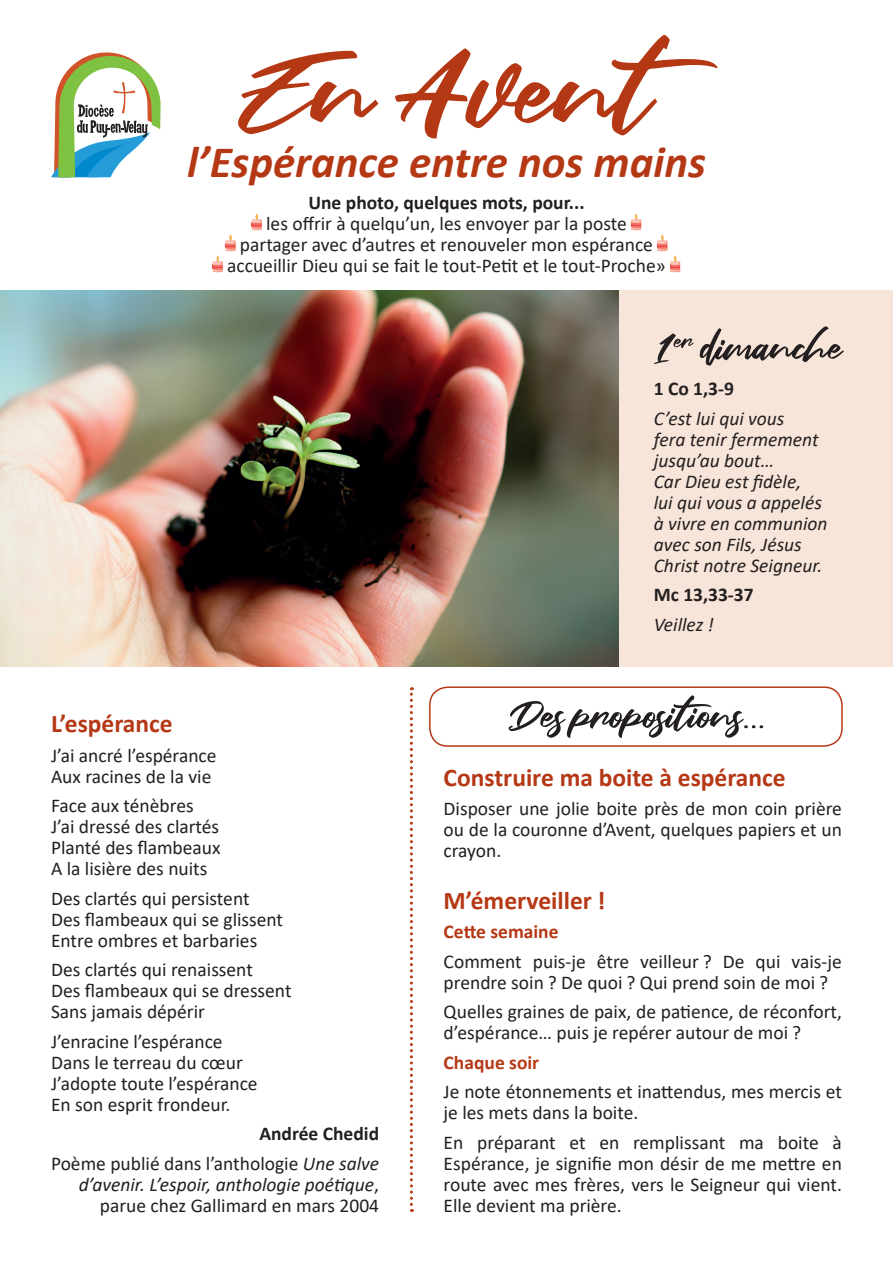
<style>
.page{position:relative;width:893px;height:1263px;background:#fff}
.page>*{position:absolute;margin:0;border:0;box-sizing:border-box;transform-origin:0 0}
.t1{font:italic 700 45px "Calibri";color:#b53815}
.t2{font:700 25.5px "Calibri";color:#b53815}
.t3{font:19.5px/21px "Calibri";color:#231f20}
.t4{font:italic 19.5px/21px "Calibri";color:#231f20}
.t5{font:700 19.5px "Calibri";color:#231f20}
.t6{font:700 19.5px "Calibri";color:#b53815}
.s1{font-weight:700}
.s2{font-style:italic}
.s3{font-style:normal}
</style>
<div class="page">
<div style="left:0;top:290px;width:893px;height:376px;background:#f7e5d9"></div>
<svg style="left:410px;top:687px;width:3px;height:525px"></svg>
<div style="left:429px;top:686px;width:414px;height:61px;border:2px solid #b53815;border-radius:18px"></div>
<img style="left:0;top:290px;width:619px;height:376px">
<svg style="left:51px;top:52px;width:110px;height:125px"></svg>
<svg style="left:654px;top:326px;width:190px;height:40px"></svg>
<svg style="left:508px;top:695px;width:255px;height:43px"></svg>
<svg style="left:252px;top:213px;width:10px;height:18px"></svg>
<svg style="left:631px;top:213px;width:10px;height:18px"></svg>
<svg style="left:213px;top:234px;width:23px;height:39px"></svg>
<svg style="left:657px;top:234px;width:23px;height:39px"></svg>
<svg style="left:238px;top:35px;width:479px;height:104px"></svg>
<h1 class="t1" style="left:187px;top:130px;width:520px">l’Espérance entre nos mains</h1>
<p class="t5" style="left:308px;top:189px;width:278px">Une photo, quelques mots, pour...</p>
<p class="t3" style="left:227px;top:213px;width:440px;text-align:center">les offrir à quelqu’un, les envoyer par la poste<br>partager avec d’autres et renouveler mon espérance accueillir Dieu qui se fait le tout-Petit et le tout-Proche»</p>
<h2 class="t2" style="left:51px;top:706px;width:123px">L’espérance</h2>
<p class="t3" style="left:51px;top:744px;width:167px">J’ai ancré l’espérance<br>Aux racines de la vie</p>
<p class="t3" style="left:51px;top:795px;width:171px">Face aux ténèbres<br>J’ai dressé des clartés<br>Planté des flambeaux<br>A la lisière des nuits</p>
<p class="t3" style="left:51px;top:887px;width:234px">Des clartés qui persistent<br>Des flambeaux qui se glissent<br>Entre ombres et barbaries</p>
<p class="t3" style="left:51px;top:959px;width:242px">Des clartés qui renaissent<br>Des flambeaux qui se dressent<br>Sans jamais dépérir</p>
<p class="t3" style="left:51px;top:1030px;width:208px">J’enracine l’espérance<br>Dans le terreau du cœur<br>J’adopte toute l’espérance<br>En son esprit frondeur.</p>
<p class="t3" style="left:51px;top:1119px;width:330px;line-height:29.5px;text-align:right"><span class="s1">Andrée Chedid<br></span>Poème publié dans l’anthologie <span class="s2">Une salve</span></p>
<p class="t4" style="left:79px;top:1173px;width:302px;text-align:right">d’avenir. L’espoir, anthologie poétique<span class="s3">, parue chez Gallimard en mars 2004</span></p>
<p class="t5" style="left:654px;top:375px;width:82px">1 Co 1,3-9</p>
<p class="t4" style="left:654px;top:407px;width:175px">C’est lui qui vous<br>fera tenir fermement jusqu’au bout…<br>Car Dieu est fidèle,<br>lui qui vous a appelés à vivre en communion avec son Fils, Jésus<br>Christ notre Seigneur.</p>
<p class="t5" style="left:654px;top:581px;width:101px">Mc 13,33-37</p>
<p class="t4" style="left:654px;top:613px;width:61px">Veillez !</p>
<h2 class="t2" style="left:444px;top:759px;width:344px">Construire ma boite à espérance</h2>
<p class="t3" style="left:444px;top:797px;width:400px;text-align:justify">Disposer une jolie boite près de mon coin prière ou de la couronne d’Avent, quelques papiers et un crayon.</p>
<h2 class="t2" style="left:444px;top:882px;width:163px">M’émerveiller !</h2>
<p class="t6" style="left:444px;top:918px;width:116px">Cette semaine</p>
<p class="t3" style="left:444px;top:950px;width:400px">Comment puis-je être veilleur ? De qui vais-je prendre soin ? De quoi ? Qui prend soin de moi ?</p>
<p class="t3" style="left:444px;top:1001px;width:400px">Quelles graines de paix, de patience, de réconfort, d’espérance… puis je repérer autour de moi ?</p>
<p class="t6" style="left:444px;top:1049px;width:97px">Chaque soir</p>
<p class="t3" style="left:444px;top:1081px;width:400px">Je note étonnements et inattendus, mes mercis et je les mets dans la boite.</p>
<p class="t3" style="left:444px;top:1131px;width:400px;text-align:justify">En préparant et en remplissant ma boite à Espérance, je signifie mon désir de me mettre en route avec mes frères, vers le Seigneur qui vient.<br>Elle devient ma prière.</p>
</div>
